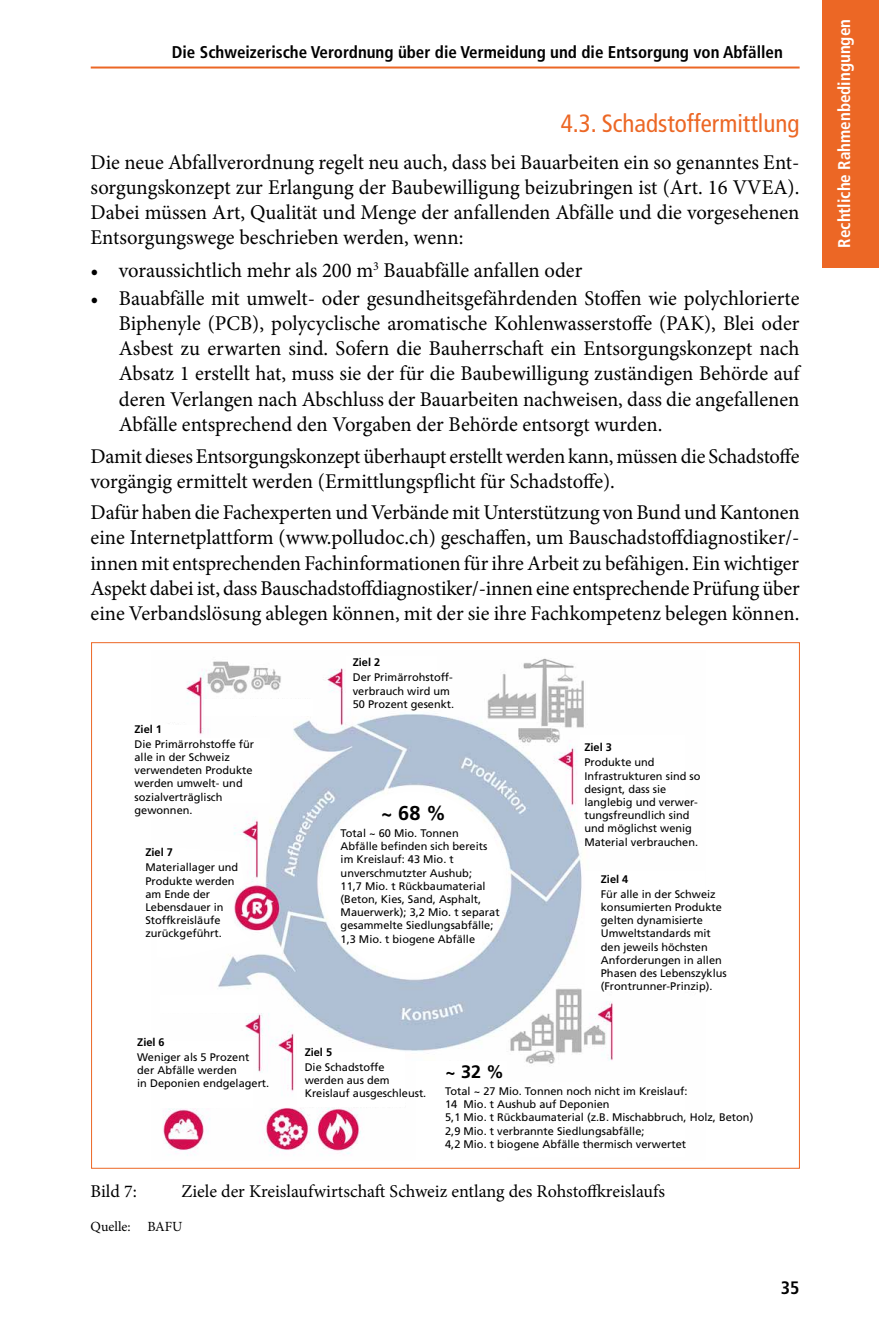
<style>
.page{position:relative;width:879px;height:1333px;background:#fff}
.page>*{position:absolute;margin:0;border:0;box-sizing:border-box;transform-origin:0 0}
.t1{font:condensed 25px "Frutiger";color:#ec6725}
.t2{font:21px/25.2px "Minion Pro";letter-spacing:-.005em;color:#000;text-align:justify}
.t3{font:700 20px "Frutiger";color:#000}
.t4{font:18px "Minion Pro";color:#000}
.t5{font:700 18px "Frutiger";color:#000}
.t6{font:700 condensed 18px "Frutiger";color:#000}
.t7{font:700 condensed 17px "Frutiger";color:#000}
.t8{font:700 condensed 17px "Frutiger";color:#fff}
.t9{font:14px "Minion Pro";color:#000}
.t10{font:11px/13.2px "Frutiger";color:#000}
.t11{font:700 11px "Frutiger";color:#000}
</style>
<div class="page">
<hr style="left:91px;top:66px;width:708px;height:2px;background:#ec6725">
<div style="left:822px;top:0;width:57px;height:267px;background:#ec6725"></div>
<img style="left:163px;top:658px;width:450px;height:498px">
<div style="left:204px;top:699px;width:108px;height:17px;background:#fff"></div>
<div style="left:346px;top:656px;width:90px;height:52px;background:#fff"></div>
<div style="left:160px;top:725px;width:36px;height:90px;background:#fff"></div>
<div style="left:154px;top:738px;width:116px;height:64px;background:#fff"></div>
<svg style="left:163px;top:845px;width:89px;height:116px"></svg>
<div style="left:160px;top:995px;width:98px;height:17px;background:#fff"></div>
<div style="left:160px;top:1041px;width:92px;height:66px;background:#fff"></div>
<div style="left:297px;top:1052px;width:108px;height:55px;background:#fff"></div>
<div style="left:416px;top:1061px;width:90px;height:99px;background:#fff"></div>
<div style="left:475px;top:1082px;width:209px;height:74px;background:#fff"></div>
<div style="left:585px;top:871px;width:120px;height:119px;background:#fff"></div>
<div style="left:580px;top:735px;width:104px;height:105px;background:#fff"></div>
<div style="left:322px;top:791px;width:182px;height:182px;background:#fff;border-radius:50%"></div>
<p class="t7" style="left:172px;top:42px;width:612px">Die Schweizerische Verordnung über die Vermeidung und die Entsorgung von Abfällen</p>
<p class="t1" style="left:561px;top:109px;width:240px">4.3. Schadstoffermittlung</p>
<p class="t2" style="left:91px;top:149px;width:710px">Die neue Abfallverordnung regelt neu auch, dass bei Bauarbeiten ein so genanntes Ent&shy;sorgungskonzept zur Erlangung der Baubewilligung beizubringen ist (Art. 16 VVEA).<br>Dabei müssen Art, Qualität und Menge der anfallenden Abfälle und die vorgesehenen Entsorgungswege beschrieben werden, wenn:</p>
<p class="t2" style="left:91px;top:257px;width:493px">• voraussichtlich mehr als 200 m<sup>3</sup> Bauabfälle anfallen oder</p>
<p class="t2" style="left:119px;top:285px;width:682px;text-indent:-28px">• Bauabfälle mit umwelt- oder gesundheitsgefährdenden Stoffen wie polychlorierte Biphenyle (PCB), polycyclische aromatische Kohlenwasserstoffe (PAK), Blei oder Asbest zu erwarten sind. Sofern die Bauherrschaft ein Entsorgungskonzept nach Absatz 1 erstellt hat, muss sie der für die Baubewilligung zuständigen Behörde auf deren Verlangen nach Abschluss der Bauarbeiten nachweisen, dass die angefallenen Abfälle entsprechend den Vorgaben der Behörde entsorgt wurden.</p>
<p class="t2" style="left:91px;top:444px;width:710px">Damit dieses Entsorgungskonzept überhaupt erstellt werden kann, müssen die Schadstoffe vorgängig ermittelt werden (Ermittlungspflicht für Schadstoffe).</p>
<p class="t2" style="left:91px;top:500px;width:710px">Dafür haben die Fachexperten und Verbände mit Unterstützung von Bund und Kantonen eine Internetplattform (www.polludoc.ch) geschaffen, um Bauschadstoffdiagnostiker/- innen mit entsprechenden Fachinformationen für ihre Arbeit zu befähigen. Ein wichtiger Aspekt dabei ist, dass Bauschadstoffdiagnostiker/-innen eine entsprechende Prüfung über eine Verbandslösung ablegen können, mit der sie ihre Fachkompetenz belegen können.</p>
<p class="t11" style="left:134px;top:722px;width:29px">Ziel 1</p>
<p class="t10" style="left:134px;top:737px;width:121px">Die Primärrohstoffe für alle in der Schweiz verwendeten Produkte werden umwelt- und sozialverträglisch gewonnen.</p>
<p class="t11" style="left:145px;top:846px;width:29px">Ziel 7</p>
<p class="t10" style="left:145px;top:860px;width:94px">Materiallager und<br>Produkte werden am Ende der<br>Lebensdauer in<br>Stoffkreisläufe zurückgeführt.</p>
<p class="t11" style="left:137px;top:1035px;width:29px">Ziel 6</p>
<p class="t10" style="left:137px;top:1050px;width:134px">Weniger als 5 Prozent<br>der Abfälle werden<br>in Deponien endgelagert.</p>
<p class="t11" style="left:353px;top:656px;width:29px">Ziel 2</p>
<p class="t10" style="left:353px;top:671px;width:103px">Der Primärrohstoff&shy;verbrauch wird um<br>50 Prozent gesenkt.</p>
<p class="t3" style="left:381px;top:801px;width:67px">~ 68 %</p>
<p class="t10" style="left:341px;top:826px;width:160px">Total ~ 60 Mio. Tonnen<br>Abfälle befinden sich bereits im Kreislauf: 43 Mio. t unverschmutzter Aushub;<br>11,7 Mio. t Rückbaumaterial (Beton, Kies, Sand, Asphalt,<br>Mauerwerk); 3,2 Mio. t separat gesammelte Siedlungsabfälle;<br>1,3 Mio. t biogene Abfälle</p>
<p class="t11" style="left:584px;top:740px;width:29px">Ziel 3</p>
<p class="t10" style="left:584px;top:755px;width:118px">Produkte und<br>Infrastrukturen sind so designt, dass sie langlebig und verwer&shy;tungsfreundlich sind und möglichst wenig<br>Material verbrauchen.</p>
<p class="t11" style="left:601px;top:872px;width:29px">Ziel 4</p>
<p class="t10" style="left:601px;top:887px;width:127px">Für alle in der Schweiz konsumierten Produkte gelten dynamisierte<br>Umweltstandards mit den jeweils höchsten<br>Anforderungen in allen<br>Phasen des Lebenszyklus (Frontrunner-Prinzip).</p>
<p class="t11" style="left:305px;top:1045px;width:29px">Ziel 5</p>
<p class="t10" style="left:305px;top:1060px;width:123px">Die Schadstoffe werden aus dem<br>Kreislauf ausgeschleust.</p>
<p class="t5" style="left:445px;top:1060px;width:60px">~ 32 %</p>
<p class="t10" style="left:445px;top:1084px;width:310px">Total ~ 27 Mio. Tonnen noch nicht im Kreislauf:<br>14 Mio. t Aushub auf Deponien<br>5,1 Mio. t Rückbaumaterial (z.B. Mischabbruch, Holz, Beton)<br>2,9 Mio. t verbrannte Siedlungsabfälle;<br>4,2 Mio. t biogene Abfälle thermisch verwertet</p>
<p class="t4" style="left:91px;top:1179px;width:48px">Bild 7:</p>
<p class="t4" style="left:181px;top:1179px;width:485px">Ziele der Kreislaufwirtschaft Schweiz entlang des Rohstoffkreislaufs</p>
<p class="t9" style="left:91px;top:1217px;width:93px">Quelle: BAFU</p>
<p class="t6" style="left:780px;top:1276px;width:20px">35</p>
<p class="t8" style="left:834px;top:247px;width:230px;rotate:-90deg">Rechtliche Rahmenbedingungen</p>
</div>
